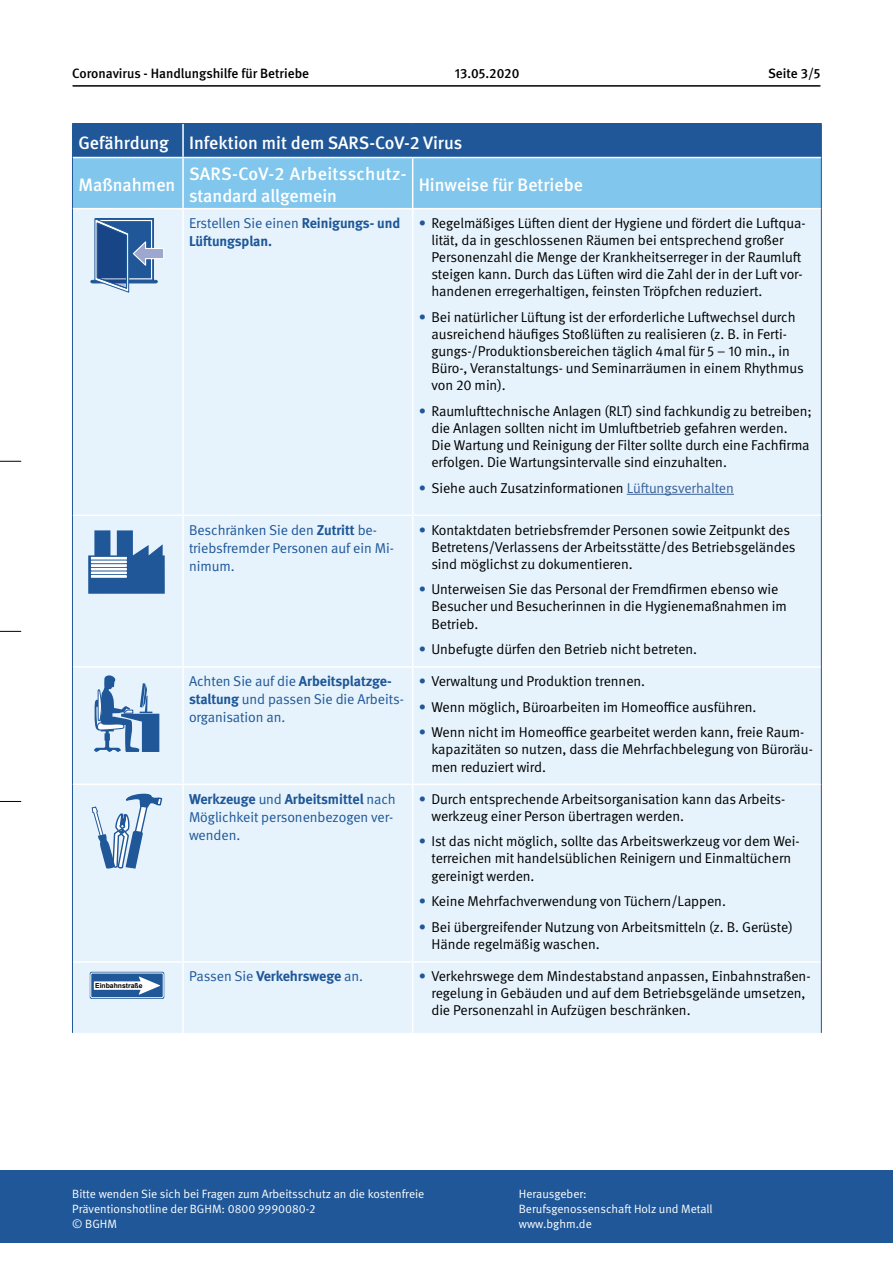
<style>
.page{position:relative;width:893px;height:1263px;background:#fff}
.page>*{position:absolute;margin:0;border:0;box-sizing:border-box;transform-origin:0 0}
.t1{font:500 18px/21.6px "DGUV Meta";color:#fff}
.t2{font:14.25px/17.1px "DGUV Meta";letter-spacing:-.005em;color:#000}
.t3{font:14.25px/18px "DGUV Meta";letter-spacing:-.005em;color:#1f5798}
.t4{font:700 14.25px/18px "DGUV Meta";letter-spacing:-.01em;color:#1f5798}
.t5{font:500 13.5px "DGUV Meta";color:#000}
.t6{font:12px/15px "DGUV Meta";color:#fff}
.t7{font:700 6.9px "Arial";color:#000}
.s1{font-weight:400}
.s2{color:#1f5798}
.s3{color:#3b629b}
.s4{font-weight:700}
</style>
<div class="page">
<div style="left:0;top:1170px;width:893px;height:73px;background:#1f5798"></div>
<svg style="left:0;top:461px;width:21px;height:1px"></svg>
<svg style="left:0;top:631px;width:21px;height:1px"></svg>
<svg style="left:0;top:801px;width:21px;height:1px"></svg>
<hr style="left:73px;top:85px;width:747px;height:2px;background:#000">
<svg style="left:73px;top:124px;width:748px;height:84px;background:#5a9acb"></svg>
<div style="left:73px;top:209px;width:748px;height:824px;background:#e6f3fc"></div>
<hr style="left:182px;top:124px;width:2px;height:33px;background:#fff">
<hr style="left:73px;top:157px;width:110px;height:1px;background:#fff">
<hr style="left:183px;top:157px;width:230px;height:1px;background:#fff">
<hr style="left:182px;top:158px;width:2px;height:50px;background:#fff">
<hr style="left:413px;top:157px;width:408px;height:1px;background:#fff">
<hr style="left:412px;top:158px;width:1px;height:50px;background:#fff">
<hr style="left:182px;top:209px;width:2px;height:305px;background:#fff">
<hr style="left:412px;top:209px;width:1px;height:305px;background:#fff">
<hr style="left:73px;top:514px;width:110px;height:2px;background:#fff">
<hr style="left:183px;top:514px;width:230px;height:2px;background:#fff">
<hr style="left:182px;top:516px;width:2px;height:150px;background:#fff">
<hr style="left:413px;top:514px;width:408px;height:2px;background:#fff">
<hr style="left:412px;top:516px;width:1px;height:150px;background:#fff">
<hr style="left:73px;top:666px;width:110px;height:2px;background:#fff">
<hr style="left:183px;top:666px;width:230px;height:2px;background:#fff">
<hr style="left:182px;top:668px;width:2px;height:115px;background:#fff">
<hr style="left:413px;top:666px;width:408px;height:2px;background:#fff">
<hr style="left:412px;top:668px;width:1px;height:115px;background:#fff">
<hr style="left:73px;top:783px;width:110px;height:2px;background:#fff">
<hr style="left:183px;top:783px;width:230px;height:2px;background:#fff">
<hr style="left:182px;top:785px;width:2px;height:176px;background:#fff">
<hr style="left:413px;top:783px;width:408px;height:2px;background:#fff">
<hr style="left:412px;top:785px;width:1px;height:176px;background:#fff">
<hr style="left:73px;top:961px;width:110px;height:2px;background:#fff">
<hr style="left:183px;top:961px;width:230px;height:2px;background:#fff">
<hr style="left:182px;top:963px;width:2px;height:70px;background:#fff">
<hr style="left:413px;top:961px;width:408px;height:2px;background:#fff">
<hr style="left:412px;top:963px;width:1px;height:70px;background:#fff">
<hr style="left:72px;top:209px;width:1px;height:306px;background:#1f5798">
<hr style="left:821px;top:209px;width:1px;height:306px;background:#1f5798">
<hr style="left:72px;top:515px;width:1px;height:152px;background:#1f5798">
<hr style="left:821px;top:515px;width:1px;height:152px;background:#1f5798">
<hr style="left:72px;top:667px;width:1px;height:117px;background:#1f5798">
<hr style="left:821px;top:667px;width:1px;height:117px;background:#1f5798">
<hr style="left:72px;top:784px;width:1px;height:178px;background:#1f5798">
<hr style="left:821px;top:784px;width:1px;height:178px;background:#1f5798">
<hr style="left:72px;top:962px;width:1px;height:71px;background:#1f5798">
<hr style="left:821px;top:962px;width:1px;height:71px;background:#1f5798">
<hr style="left:72px;top:123px;width:111px;height:1px;background:#1f5798">
<hr style="left:72px;top:124px;width:1px;height:34px;background:#1f5798">
<hr style="left:183px;top:123px;width:230px;height:1px;background:#1f5798">
<hr style="left:413px;top:123px;width:408px;height:1px;background:#1f5798">
<hr style="left:821px;top:124px;width:1px;height:34px;background:#1f5798">
<hr style="left:72px;top:158px;width:1px;height:51px;background:#1f5798">
<hr style="left:821px;top:158px;width:1px;height:51px;background:#1f5798">
<svg style="left:90px;top:218px;width:75px;height:75px;background:#6b8eb9"></svg>
<hr style="left:627px;top:494px;width:107px;height:1px;background:#3b629b">
<svg style="left:88px;top:530px;width:77px;height:64px;background:#6089b7"></svg>
<div style="left:91px;top:564px;width:36px;height:3px;border:1px solid #fff"></div>
<svg style="left:94px;top:675px;width:65px;height:77px;background:#91b0d1"></svg>
<svg style="left:91px;top:793px;width:72px;height:76px;background:#b4cbe2"></svg>
<div style="left:90px;top:972px;width:74px;height:27px;background:#1f5798;border-radius:2px"></div>
<div style="left:90px;top:973px;width:74px;height:25px;border:1px solid #fff;border-radius:2px"></div>
<svg style="left:94px;top:976px;width:66px;height:19px"></svg>
<p class="t5" style="left:72px;top:66px;width:238px">Coronavirus - Handlungshilfe für Betriebe</p>
<p class="t5" style="left:455px;top:66px;width:66px">13.05.2020</p>
<p class="t5" style="left:768px;top:66px;width:54px">Seite 3/5</p>
<p class="t1" style="left:78px;top:132px;width:385px">Gefährdung Infektion mit dem SARS-CoV-2 Virus</p>
<p class="t1" style="left:78px;top:175px;width:98px">Maßnahmen</p>
<p class="t1" style="left:189px;top:164px;width:219px">SARS-CoV-2 Arbeitsschutz&shy;standard allgemein</p>
<p class="t1" style="left:419px;top:175px;width:166px">Hinweise für Betriebe</p>
<p class="t4" style="left:189px;top:214px;width:213px"><span class="s1">Erstellen Sie einen</span> Reinigungs- und<br>Lüftungsplan.</p>
<p class="t2" style="left:431px;top:215px;width:376px;text-indent:-13px"><span class="s2">•</span> Regelmäßiges Lüften dient der Hygiene und fördert die Luftqua&shy;lität, da in geschlossenen Räumen bei entsprechend großer Personenzahl die Menge der Krankheitserreger in der Raumluft steigen kann. Durch das Lüften wird die Zahl der in der Luft vor&shy;handenen erregerhaltigen, feinsten Tröpfchen reduziert.</p>
<p class="t2" style="left:431px;top:309px;width:374px;text-indent:-13px"><span class="s2">•</span> Bei natürlicher Lüftung ist der erforderliche Luftwechsel durch ausreichend häufiges Stoßlüften zu realisieren (z. B. in Ferti&shy;gungs-/Produktionsbereichen täglich 4mal für 5 – 10 min., in Büro-, Veranstaltungs- und Seminarräumen in einem Rhythmus von 20 min).</p>
<p class="t2" style="left:431px;top:403px;width:382px;text-indent:-13px"><span class="s2">•</span> Raumlufttechnische Anlagen (RLT) sind fachkundig zu betreiben; die Anlagen sollten nicht im Umluftbetrieb gefahren werden.<br>Die Wartung und Reinigung der Filter sollte durch eine Fachfirma erfolgen. Die Wartungsintervalle sind einzuhalten.</p>
<p class="t2" style="left:419px;top:480px;width:317px"><span class="s2">•</span> Siehe auch Zusatzinformationen <span class="s3">Lüftungsverhalten</span></p>
<p class="t3" style="left:189px;top:521px;width:206px">Beschränken Sie den <span class="s4">Zutritt</span> be&shy;triebsfremder Personen auf ein Mi&shy;nimum.</p>
<p class="t2" style="left:431px;top:521px;width:366px;text-indent:-13px"><span class="s2">•</span> Kontaktdaten betriebsfremder Personen sowie Zeitpunkt des<br>Betretens/Verlassens der Arbeitsstätte/des Betriebsgeländes sind möglichst zu dokumentieren.</p>
<p class="t2" style="left:431px;top:581px;width:357px;text-indent:-13px"><span class="s2">•</span> Unterweisen Sie das Personal der Fremdfirmen ebenso wie<br>Besucher und Besucherinnen in die Hygienemaßnahmen im<br>Betrieb.</p>
<p class="t2" style="left:419px;top:641px;width:280px"><span class="s2">•</span> Unbefugte dürfen den Betrieb nicht betreten.</p>
<p class="t3" style="left:189px;top:672px;width:216px">Achten Sie auf die <span class="s4">Arbeitsplatzge&shy;staltung</span> und passen Sie die Arbeits&shy;organisation an.</p>
<p class="t2" style="left:419px;top:673px;width:228px"><span class="s2">•</span> Verwaltung und Produktion trennen.</p>
<p class="t2" style="left:419px;top:699px;width:339px"><span class="s2">•</span> Wenn möglich, Büroarbeiten im Homeoffice ausführen.</p>
<p class="t2" style="left:431px;top:724px;width:383px;text-indent:-13px"><span class="s2">•</span> Wenn nicht im Homeoffice gearbeitet werden kann, freie Raum&shy;kapazitäten so nutzen, dass die Mehrfachbelegung von Büroräu&shy;men reduziert wird.</p>
<p class="t7" style="left:95px;top:981px;width:49px">Einbahnstraße</p>
<p class="t3" style="left:189px;top:790px;width:208px"><span class="s4">Werkzeuge</span> und <span class="s4">Arbeitsmittel</span> nach<br>Möglichkeit personenbezogen ver&shy;wenden.</p>
<p class="t2" style="left:431px;top:790px;width:355px;text-indent:-13px"><span class="s2">•</span> Durch entsprechende Arbeitsorganisation kann das Arbeits&shy;werkzeug einer Person übertragen werden.</p>
<p class="t2" style="left:431px;top:833px;width:370px;text-indent:-13px"><span class="s2">•</span> Ist das nicht möglich, sollte das Arbeitswerkzeug vor dem Wei&shy;terreichen mit handelsüblichen Reinigern und Einmaltüchern gereinigt werden.</p>
<p class="t2" style="left:419px;top:893px;width:309px"><span class="s2">•</span> Keine Mehrfachverwendung von Tüchern/Lappen.</p>
<p class="t2" style="left:431px;top:918px;width:363px;text-indent:-13px"><span class="s2">•</span> Bei übergreifender Nutzung von Arbeitsmitteln (z. B. Gerüste)<br>Hände regelmäßig waschen.</p>
<p class="t3" style="left:189px;top:968px;width:176px">Passen Sie <span class="s4">Verkehrswege</span> an.</p>
<p class="t2" style="left:431px;top:968px;width:381px;text-indent:-13px"><span class="s2">•</span> Verkehrswege dem Mindestabstand anpassen, Einbahnstraßen&shy;regelung in Gebäuden und auf dem Betriebsgelände umsetzen, die Personenzahl in Aufzügen beschränken.</p>
<p class="t6" style="left:72px;top:1186px;width:354px">Bitte wenden Sie sich bei Fragen zum Arbeitsschutz an die kostenfreie<br>Präventionshotline der BGHM: 0800 9990080-2<br>© BGHM</p>
<p class="t6" style="left:519px;top:1186px;width:195px">Herausgeber:<br>Berufsgenossenschaft Holz und Metall www.bghm.de</p>
</div>
